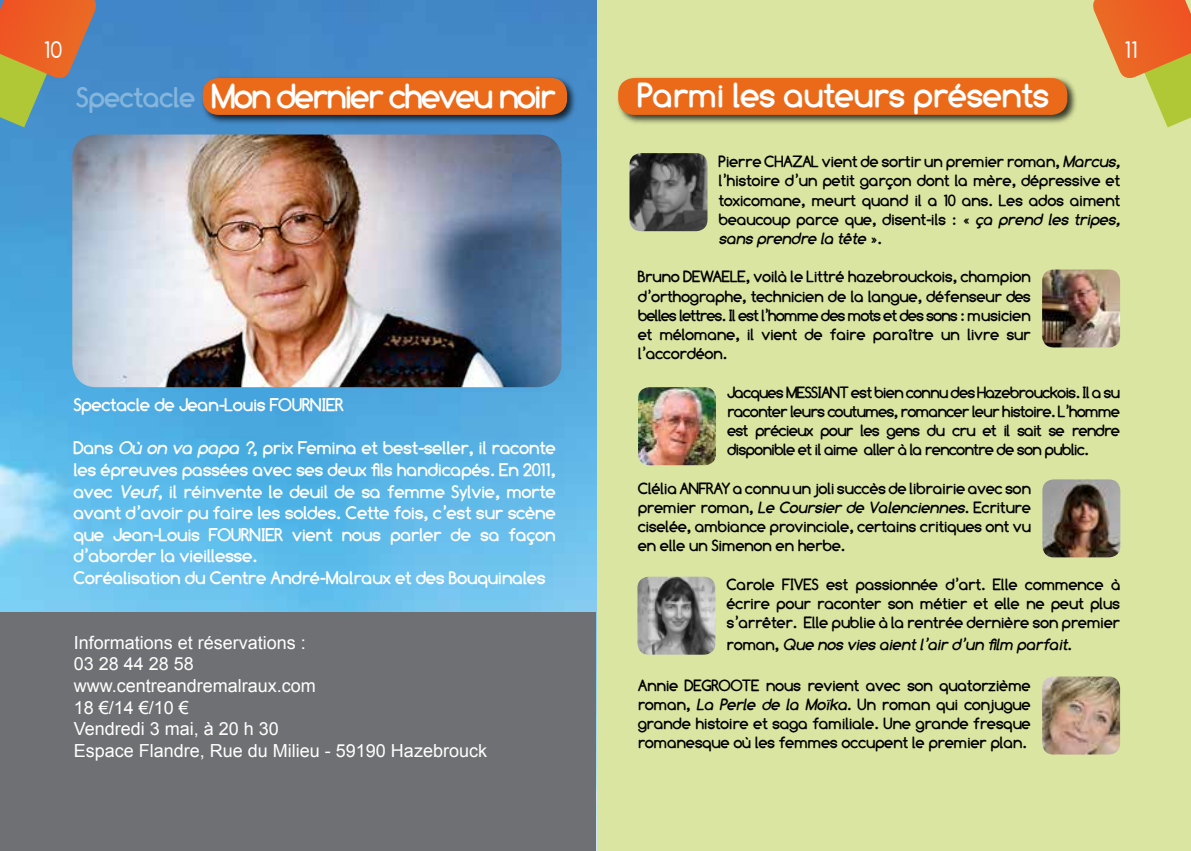
<style>
.page{position:relative;width:1191px;height:851px;background:#fff}
.page>*{position:absolute;margin:0;border:0;box-sizing:border-box;transform-origin:0 0}
.t1{font:700 34px "Comfortaa";letter-spacing:-.04em;color:#fff}
.t2{font:700 34px "Comfortaa";color:#fff}
.t3{font:24px "Comfortaa";color:#fff}
.t4{font:700 18px/21.6px "Comfortaa";color:#fff;text-align:justify}
.t5{font:18px/21.6px "Arial";color:#fff}
.t6{font:700 16px/19.2px "Comfortaa";color:#000;text-align:justify}
.t7{font:italic 700 16px "Comfortaa";color:#000}
.t8{font:700 16px "Comfortaa";letter-spacing:-.03em;color:#000}
.s1{font-size:28px}
.s2{font-style:italic}
.s3{font-style:normal}
</style>
<div class="page">
<div style="left:597px;top:0;width:594px;height:850px;background:#dae5a1"></div>
<img style="left:1px;top:0;width:595px;height:850px">
<svg style="left:0;top:0;width:98px;height:127px;background:#a58262"></svg>
<svg style="left:1093px;top:0;width:98px;height:127px"></svg>
<div style="left:0;top:612px;width:595px;height:238px;background:#6f7073"></div>
<div style="left:200px;top:76px;width:377px;height:49px;background:#000;opacity:.75"></div>
<div style="left:203px;top:78px;width:364px;height:37px;background:#eb6a19;border-radius:16px"></div>
<div style="left:616px;top:76px;width:461px;height:49px;background:#000;opacity:.75"></div>
<div style="left:618px;top:78px;width:449px;height:37px;background:#eb6a19;border-radius:16px"></div>
<img style="left:72px;top:134px;width:489px;height:253px">
<img style="left:629px;top:153px;width:78px;height:78px">
<img style="left:1042px;top:269px;width:78px;height:78px">
<img style="left:638px;top:387px;width:78px;height:78px">
<img style="left:1042px;top:479px;width:78px;height:78px">
<img style="left:637px;top:576px;width:78px;height:78px">
<img style="left:1042px;top:676px;width:78px;height:78px">
<h2 class="t3" style="left:45px;top:36px;width:20px">10</h2>
<h2 class="t3" style="left:1125px;top:36px;width:15px">11</h2>
<h1 class="t1" style="left:76px;top:77px;width:481px"><span class="s1">Spectacle</span> Mon dernier cheveu noir</h1>
<h1 class="t2" style="left:638px;top:76px;width:411px">Parmi les auteurs présents</h1>
<p class="t4" style="left:74px;top:394px;width:272px">Spectacle de Jean-Louis FOURNIER</p>
<p class="t4" style="left:74px;top:437px;width:483px">Dans <span class="s2">Où on va papa ?</span>, prix Femina et best-seller, il raconte les épreuves passées avec ses deux fils handicapés. En 2011, avec <span class="s2">Veuf</span>, il réinvente le deuil de sa femme Sylvie, morte avant d’avoir pu faire les soldes. Cette fois, c’est sur scène que Jean-Louis Fournier</p>
<p class="t4" style="left:292px;top:523px;width:265px">vient nous parler de sa façon</p>
<p class="t4" style="left:74px;top:545px;width:473px">d’aborder la vieillesse.<br>Coréalisation du Centre André-Malraux et des Bouquinales</p>
<p class="t5" style="left:74px;top:631px;width:415px">Informations et réservations :<br>03 28 44 28 58<br>www.centreandremalraux.com<br>18 €/14 €/10 €<br>Vendredi 3 mai, à 20 h 30<br>Espace Flandre, Rue du Milieu - 59190 Hazebrouck</p>
<p class="t6" style="left:719px;top:152px;width:406px;text-align:left">Pierre CHAZAL vient de sortir un premier roman, <span class="s2">Marcus, </span>l’histoire d’un petit garçon dont la mère, dépressive et toxicomane, meurt quand il a 10 ans. Les ados aiment beaucoup parce que, disent-ils : « <span class="s2">ça prend les tripes, sans prendre la tête</span> » .</p>
<p class="t6" style="left:638px;top:267px;width:85px">Bruno Dewaele</p>
<p class="t6" style="left:638px;top:267px;width:394px;text-indent:108px">, voilà le Littré hazebrouckois, champion d’orthographe, technicien de la langue, défenseur des belles lettres. Il est l’homme des mots et des sons : musicien et mélomane, il vient de faire paraître un livre sur l’accordéon.</p>
<p class="t8" style="left:727px;top:383px;width:99px">Jacques Messiant</p>
<p class="t6" style="left:727px;top:382px;width:394px;text-indent:124px">est bien connu des Hazebrouckois. Il a su raconter leurs coutumes, romancer leur histoire. L’homme est précieux pour les gens du cru et il sait se rendre disponible et il aime aller à la rencontre de son public.</p>
<p class="t6" style="left:638px;top:478px;width:61px">Clélia Anfray</p>
<p class="t6" style="left:638px;top:478px;width:394px;text-indent:95px">a connu un joli succès de librairie avec son p re m i e r ro m a n , <span class="s2">Le Coursier de Valenciennes</span>. Ec r i t u re ciselée, ambiance provinciale, certains critiques ont vu en elle un Simenon en herbe.</p>
<p class="t6" style="left:727px;top:574px;width:395px">Carole Fives est passionnée d’art. Elle commence à écrire pour raconter son métier et elle ne peut plus s’arrêter. Elle publie à la rentrée dernière son premier</p>
<p class="t7" style="left:727px;top:635px;width:346px"><span class="s3">r o m a n ,</span> Que nos vies aientl’air d’un film parfait<span class="s3">.</span></p>
<p class="t6" style="left:638px;top:675px;width:85px">Annie Degroote</p>
<p class="t6" style="left:638px;top:675px;width:394px;text-indent:128px">nous revient avec son quatorzième roman, <span class="s2">La Perle de la Moïka</span>. Un roman qui conjugue grande histoire et saga familiale. Une grande fresque romanesque où les femmes occupent le premier plan.</p>
</div>
